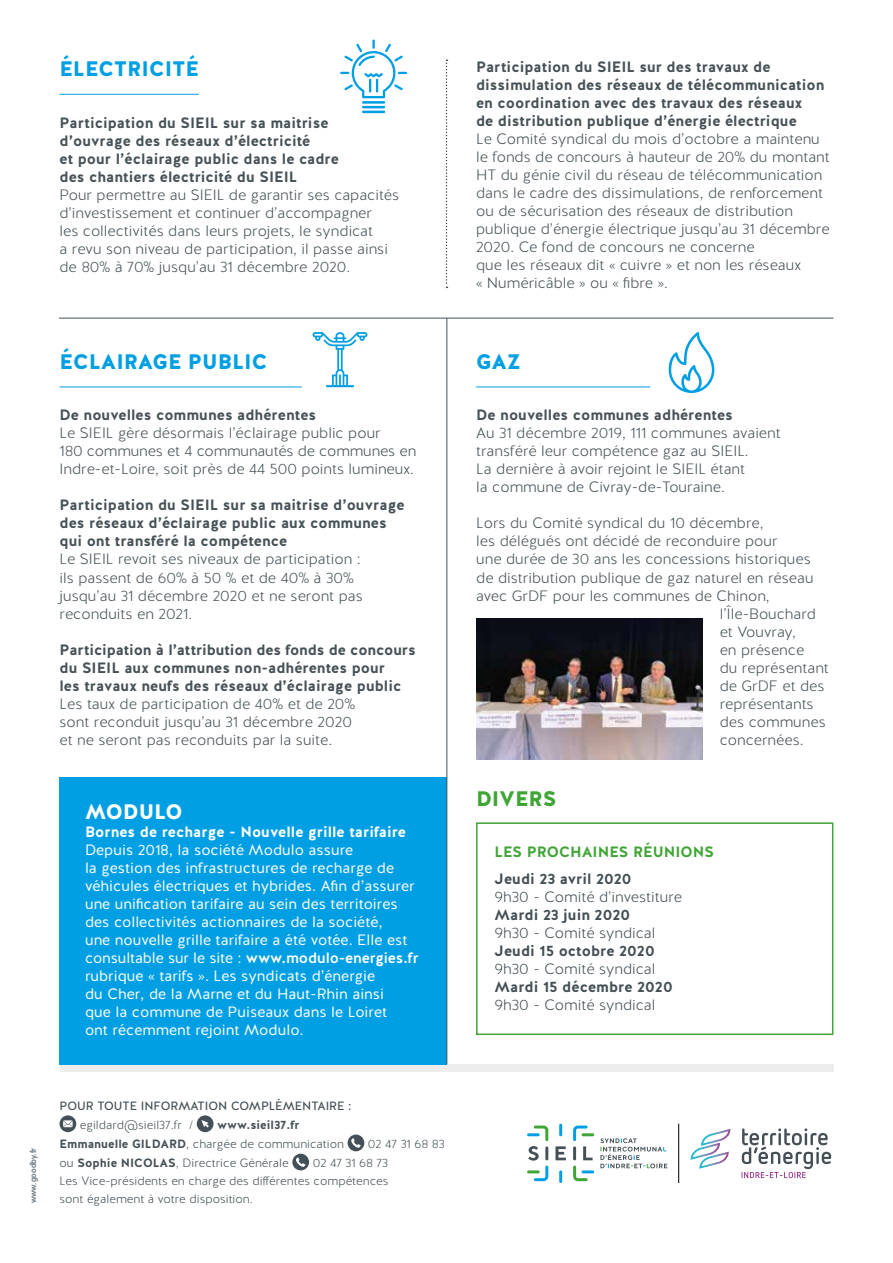
<style>
.page{position:relative;width:893px;height:1263px;background:#fff}
.page>*{position:absolute;margin:0;border:0;box-sizing:border-box;transform-origin:0 0}
.t1{font:900 21px "Halis R";color:#009fe3}
.t2{font:900 21px "Halis R";color:#3fa535}
.t3{font:900 21px "Halis R";color:#fff}
.t4{font:300 15px/18px "Halis R";color:#465257}
.t5{font:700 15px/18px "Halis R";color:#465257}
.t6{font:15px/18px "Halis R";color:#fff}
.t7{font:300 15px "Halis R";color:#445055}
.t8{font:700 15px "Halis R";color:#445055}
.t9{font:700 15px "Halis R";color:#fff}
.t10{font:700 15px "Halis R";color:#3fa535}
.t11{font:300 12px/18px "Halis R";color:#445055;text-align:right}
.t12{font:700 12px/19.2px "Halis R";color:#445055}
.t13{font:12px "Halis R";color:#445055}
.t14{font:700 8.25px "VAG Rounded";color:#7b888f}
.s1{font-weight:500}
.s2{font-weight:300}
.s3{font-weight:700}
</style>
<div class="page">
<div style="left:60px;top:1064px;width:773px;height:8px;background:#ededed"></div>
<svg style="left:446px;top:60px;width:1px;height:228px"></svg>
<div style="left:476px;top:822px;width:357px;height:213px;border:2px solid #3fa535"></div>
<div style="left:60px;top:777px;width:387px;height:287px;background:#009fe3"></div>
<svg style="left:60px;top:1115px;width:16px;height:17px"></svg>
<svg style="left:63px;top:1120px;width:10px;height:7px"></svg>
<div style="left:197px;top:1115px;width:17px;height:17px;background:#435057;border-radius:50%"></div>
<svg style="left:201px;top:1120px;width:8px;height:7px"></svg>
<div style="left:348px;top:1134px;width:16px;height:17px;background:#435057;border-radius:50%"></div>
<svg style="left:351px;top:1138px;width:10px;height:10px"></svg>
<div style="left:292px;top:1154px;width:17px;height:16px;background:#435057;border-radius:50%"></div>
<svg style="left:296px;top:1157px;width:9px;height:10px"></svg>
<hr style="left:678px;top:1124px;width:1px;height:59px;background:#000">
<svg style="left:691px;top:1129px;width:39px;height:40px"></svg>
<svg style="left:742px;top:1128px;width:89px;height:50px"></svg>
<svg style="left:527px;top:1124px;width:67px;height:59px"></svg>
<svg style="left:600px;top:1138px;width:67px;height:30px"></svg>
<hr style="left:545px;top:1146px;width:3px;height:14px;background:#465257">
<hr style="left:573px;top:1146px;width:3px;height:14px;background:#465257">
<hr style="left:476px;top:387px;width:174px;height:1px;background:#009fe3">
<hr style="left:60px;top:387px;width:242px;height:1px;background:#009fe3">
<hr style="left:60px;top:94px;width:139px;height:1px;background:#009fe3">
<svg style="left:313px;top:332px;width:54px;height:55px"></svg>
<svg style="left:669px;top:332px;width:45px;height:61px"></svg>
<hr style="left:59px;top:318px;width:774px;height:1px;background:#465257">
<svg style="left:340px;top:40px;width:67px;height:58px"></svg>
<hr style="left:362px;top:101px;width:23px;height:3px;background:#009fe3">
<hr style="left:362px;top:106px;width:23px;height:2px;background:#009fe3">
<hr style="left:362px;top:111px;width:23px;height:2px;background:#009fe3">
<hr style="left:446px;top:318px;width:1px;height:746px;background:#465257">
<img style="left:476px;top:619px;width:227px;height:140px">
<h1 class="t1" style="left:59px;top:55px;width:141px">ÉLECTRICITÉ</h1>
<p class="t5" style="left:59px;top:114px;width:281px">Participation du SIEIL sur sa maitrise d’ouvrage des réseaux d’électricité<br>et pour l’éclairage public dans le cadre des chantiers électricité du SIEIL</p>
<p class="t4" style="left:59px;top:186px;width:341px">Pour permettre au SIEIL de garantir ses capacités d’investissement et continuer d’accompagner<br>les collectivités dans leurs projets, le syndicat<br>a revu son niveau de participation, il passe ainsi de 80% à 70% jusqu’au 31 décembre 2020.</p>
<h1 class="t1" style="left:60px;top:348px;width:209px">ÉCLAIRAGE PUBLIC</h1>
<p class="t5" style="left:60px;top:407px;width:258px">De nouvelles communes adhérentes</p>
<p class="t4" style="left:60px;top:425px;width:358px">Le SIEIL gère désormais l’éclairage public pour<br>180 communes et 4 communautés de communes en<br>Indre-et-Loire, soit près de 44 500 points lumineux.</p>
<p class="t5" style="left:60px;top:497px;width:347px">Participation du SIEIL sur sa maitrise d’ouvrage des réseaux d’éclairage public aux communes qui ont transféré la compétence</p>
<p class="t4" style="left:60px;top:551px;width:305px">Le SIEIL revoit ses niveaux de participation : ils passent de 60% à 50 % et de 40% à 30% jusqu’au 31 décembre 2020 et ne seront pas reconduits en 2021.</p>
<p class="t5" style="left:60px;top:641px;width:358px">Participation à l’attribution des fonds de concours du SIEIL aux communes non-adhérentes pour<br>les travaux neufs des réseaux d’éclairage public</p>
<p class="t4" style="left:60px;top:695px;width:297px">Les taux de participation de 40% et de 20% sont reconduit jusqu’au 31 décembre 2020 et ne seront pas reconduits par la suite.</p>
<h1 class="t3" style="left:85px;top:798px;width:99px">MODULO</h1>
<p class="t9" style="left:85px;top:822px;width:323px">Bornes de recharge - Nouvelle grille tarifaire</p>
<p class="t6" style="left:85px;top:841px;width:335px">Depuis 2018, la société Modulo assure<br>la gestion des infrastructures de recharge de véhicules électriques et hybrides. Afin d’assurer une unification tarifaire au sein des territoires des collectivités actionnaires de la société,<br>une nouvelle grille tarifaire a été votée. Elle est consultable sur le site : <span class="s1">www.modulo-energies.fr </span>rubrique « tarifs ». Les syndicats d’énergie<br>du Cher, de la Marne et du Haut-Rhin ainsi<br>que la commune de Puiseaux dans le Loiret<br>ont récemment rejoint Modulo.</p>
<p class="t14" style="left:28px;top:1203px;width:57px;rotate:-90deg">www.goodby.fr</p>
<p class="t13" style="left:60px;top:1098px;width:294px">POUR TOUTE INFORMATION COMPLÉMENTAIRE :</p>
<p class="t11" style="left:80px;top:1116px;width:115px">egildard@sieil37.fr /</p>
<p class="t12" style="left:60px;top:1115px;width:286px;text-indent:158px">www.sieil37.fr<br>Emmanuelle GILDARD<span class="s2">, chargée de communication</span></p>
<p class="t11" style="left:368px;top:1135px;width:78px">02 47 31 68 83</p>
<p class="t11" style="left:60px;top:1155px;width:231px">ou <span class="s3">Sophie NICOLAS</span>, Directrice Générale</p>
<p class="t11" style="left:60px;top:1155px;width:330px">02 47 31 68 73<br>Les Vice-présidents en charge des différentes compétences</p>
<p class="t11" style="left:60px;top:1191px;width:195px">sont également à votre disposition.</p>
<p class="t5" style="left:476px;top:58px;width:350px">Participation du SIEIL sur des travaux de dissimulation des réseaux de télécommunication en coordination avec des travaux des réseaux<br>de distribution publique d’énergie électrique</p>
<p class="t4" style="left:476px;top:130px;width:355px">Le Comité syndical du mois d’octobre a maintenu le fonds de concours à hauteur de 20% du montant HT du génie civil du réseau de télécommunication dans le cadre des dissimulations, de renforcement ou de sécurisation des réseaux de distribution publique d’énergie électrique jusqu’au 31 décembre 2020. Ce fond de concours ne concerne<br>que les réseaux dit « cuivre » et non les réseaux<br>« Numéricâble » ou « fibre ».</p>
<h1 class="t1" style="left:476px;top:348px;width:46px">GAZ</h1>
<p class="t5" style="left:476px;top:407px;width:258px">De nouvelles communes adhérentes</p>
<p class="t4" style="left:476px;top:425px;width:306px">Au 31 décembre 2019, 111 communes avaient transféré leur compétence gaz au SIEIL.<br>La dernière à avoir rejoint le SIEIL étant<br>la commune de Civray-de-Touraine.</p>
<p class="t4" style="left:476px;top:515px;width:289px">Lors du Comité syndical du 10 décembre,</p>
<p class="t4" style="left:476px;top:533px;width:303px">les délégués ont décidé de reconduire pour</p>
<p class="t4" style="left:476px;top:551px;width:336px">une durée de 30 ans les concessions historiques</p>
<p class="t4" style="left:476px;top:569px;width:339px">de distribution publique de gaz naturel en réseau</p>
<p class="t4" style="left:476px;top:587px;width:295px">avec GrDF pour les communes de Chinon,</p>
<p class="t4" style="left:720px;top:605px;width:98px">l’Île-Bouchard</p>
<p class="t4" style="left:720px;top:623px;width:78px">et Vouvray,</p>
<p class="t4" style="left:720px;top:641px;width:86px">en présence</p>
<p class="t4" style="left:720px;top:659px;width:111px">du représentant</p>
<p class="t4" style="left:720px;top:677px;width:106px">de GrDF et des</p>
<p class="t4" style="left:720px;top:695px;width:95px">représentants</p>
<p class="t4" style="left:720px;top:713px;width:108px">des communes</p>
<p class="t4" style="left:720px;top:731px;width:85px">concernées.</p>
<h1 class="t2" style="left:476px;top:785px;width:82px">DIVERS</h1>
<p class="t10" style="left:495px;top:842px;width:221px">LES PROCHAINES RÉUNIONS</p>
<p class="t8" style="left:495px;top:869px;width:139px">Jeudi 23 avril 2020</p>
<p class="t7" style="left:495px;top:888px;width:189px">9h30 - Comité d’investiture</p>
<p class="t8" style="left:495px;top:905px;width:137px">Mardi 23 juin 2020</p>
<p class="t7" style="left:495px;top:924px;width:162px">9h30 - Comité syndical</p>
<p class="t8" style="left:495px;top:941px;width:162px">Jeudi 15 octobre 2020</p>
<p class="t7" style="left:495px;top:960px;width:162px">9h30 - Comité syndical</p>
<p class="t8" style="left:495px;top:977px;width:180px">Mardi 15 décembre 2020</p>
<p class="t7" style="left:495px;top:996px;width:162px">9h30 - Comité syndical</p>
</div>
